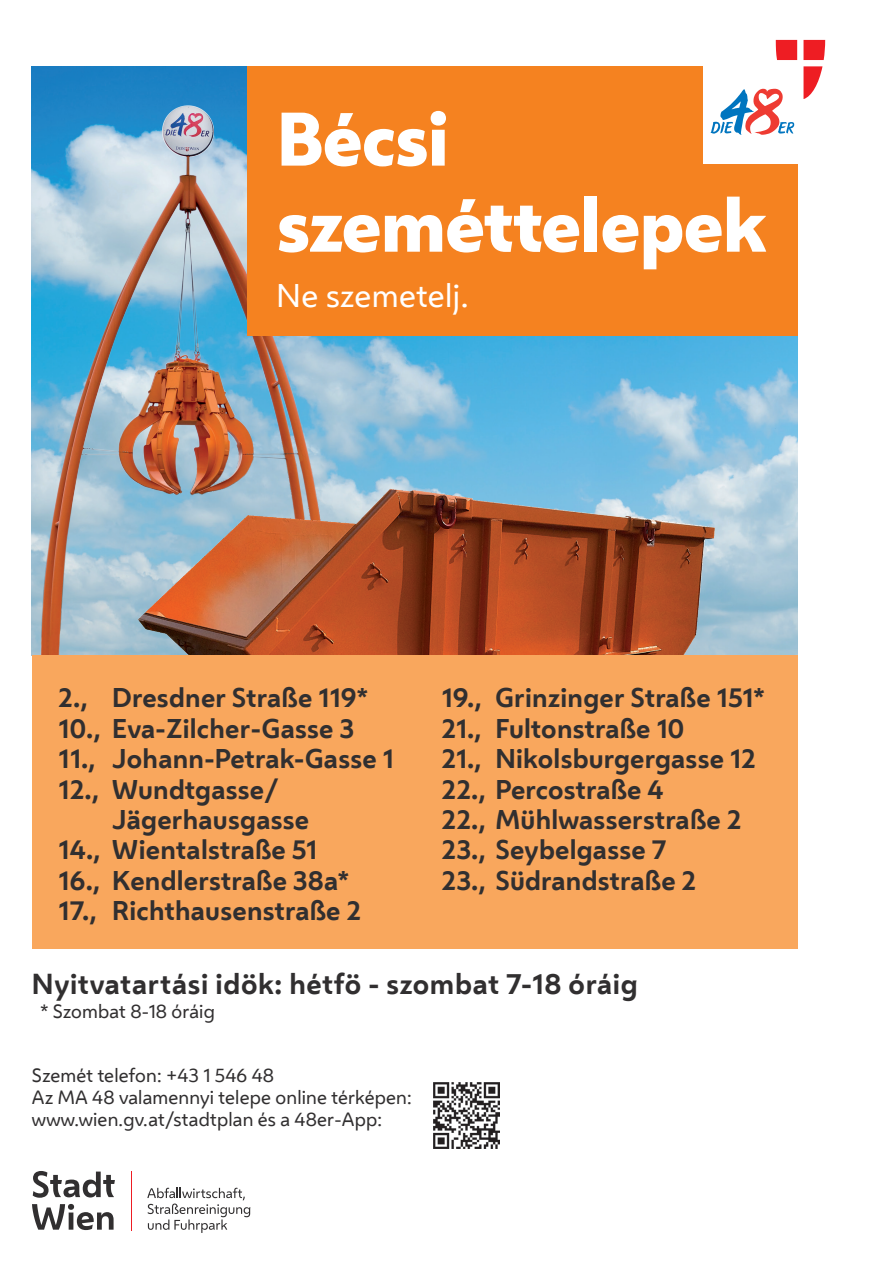
<style>
.page{position:relative;width:893px;height:1263px;background:#fff}
.page>*{position:absolute;margin:0;border:0;box-sizing:border-box;transform-origin:0 0}
.t1{font:800 70.65px/86.1px "Wiener Melange";letter-spacing:-.015em;color:#fff}
.t2{font:30.6px "Wiener Melange";letter-spacing:.015em;color:#fff}
.t3{font:700 27px "Wiener Melange";letter-spacing:.025em;color:#312f30}
.t4{font:700 25.35px/30.5px "Wiener Melange";letter-spacing:.01em;color:#312f30}
.t5{font:18px/21.6px "Wiener Melange";letter-spacing:.01em;color:#312f30}
</style>
<div class="page">
<svg style="left:775px;top:40px;width:22px;height:20px"></svg>
<svg style="left:803px;top:40px;width:22px;height:20px"></svg>
<svg style="left:803px;top:66px;width:19px;height:33px"></svg>
<img style="left:32px;top:66px;width:765px;height:590px">
<img style="left:32px;top:69px;width:381px;height:587px">
<img style="left:129px;top:482px;width:593px;height:174px">
<div style="left:32px;top:656px;width:766px;height:293px;background:#f9a75d"></div>
<div style="left:247px;top:66px;width:550px;height:270px;background:#f58220"></div>
<div style="left:703px;top:65px;width:99px;height:98px;background:#fff"></div>
<svg style="left:710px;top:88px;width:85px;height:47px"></svg>
<img style="left:433px;top:1082px;width:66px;height:66px">
<svg style="left:33px;top:1171px;width:82px;height:27px"></svg>
<svg style="left:32px;top:1204px;width:82px;height:26px"></svg>
<hr style="left:131px;top:1171px;width:1px;height:59px;background:#ee1d23">
<svg style="left:147px;top:1188px;width:103px;height:45px"></svg>
<h1 class="t1" style="left:277px;top:96px;width:491px">Bécsi szeméttelepek</h1>
<h1 class="t2" style="left:277px;top:271px;width:193px">Ne szemetelj.</h1>
<p class="t4" style="left:58px;top:681px;width:311px">2., Dresdner Straße 119*</p>
<p class="t4" style="left:58px;top:711px;width:297px">10., Eva-Zilcher-Gasse 3</p>
<p class="t4" style="left:58px;top:742px;width:337px">11., Johann-Petrak-Gasse 1</p>
<p class="t4" style="left:112px;top:772px;width:198px;text-indent:-54px">12., Wundtgasse/<br>Jägerhausgasse</p>
<p class="t4" style="left:58px;top:833px;width:260px">14., Wientalstraße 51</p>
<p class="t4" style="left:58px;top:863px;width:292px">16., Kendlerstraße 38a*</p>
<p class="t4" style="left:58px;top:894px;width:304px">17., Richthausenstraße 2</p>
<p class="t4" style="left:441px;top:681px;width:325px">19., Grinzinger Straße 151*</p>
<p class="t4" style="left:441px;top:711px;width:244px">21., Fultonstraße 10</p>
<p class="t4" style="left:441px;top:742px;width:316px">21., Nikolsburgergasse 12</p>
<p class="t4" style="left:441px;top:772px;width:224px">22., Percostraße 4</p>
<p class="t4" style="left:441px;top:803px;width:301px">22., Mühlwasserstraße 2</p>
<p class="t4" style="left:441px;top:833px;width:226px">23., Seybelgasse 7</p>
<p class="t4" style="left:441px;top:863px;width:256px">23., Südrandstraße 2</p>
<p class="t3" style="left:32px;top:961px;width:607px">Nyitvatartási idök: hétfö - szombat 7-18 óráig</p>
<p class="t5" style="left:40px;top:999px;width:176px">* Szombat 8-18 óráig</p>
<p class="t5" style="left:32px;top:1064px;width:381px">Szemét telefon: +43 1 546 48<br>Az MA 48 valamennyi telepe online térképen: www.wien.gv.at/stadtplan és a 48er-App:</p>
</div>
